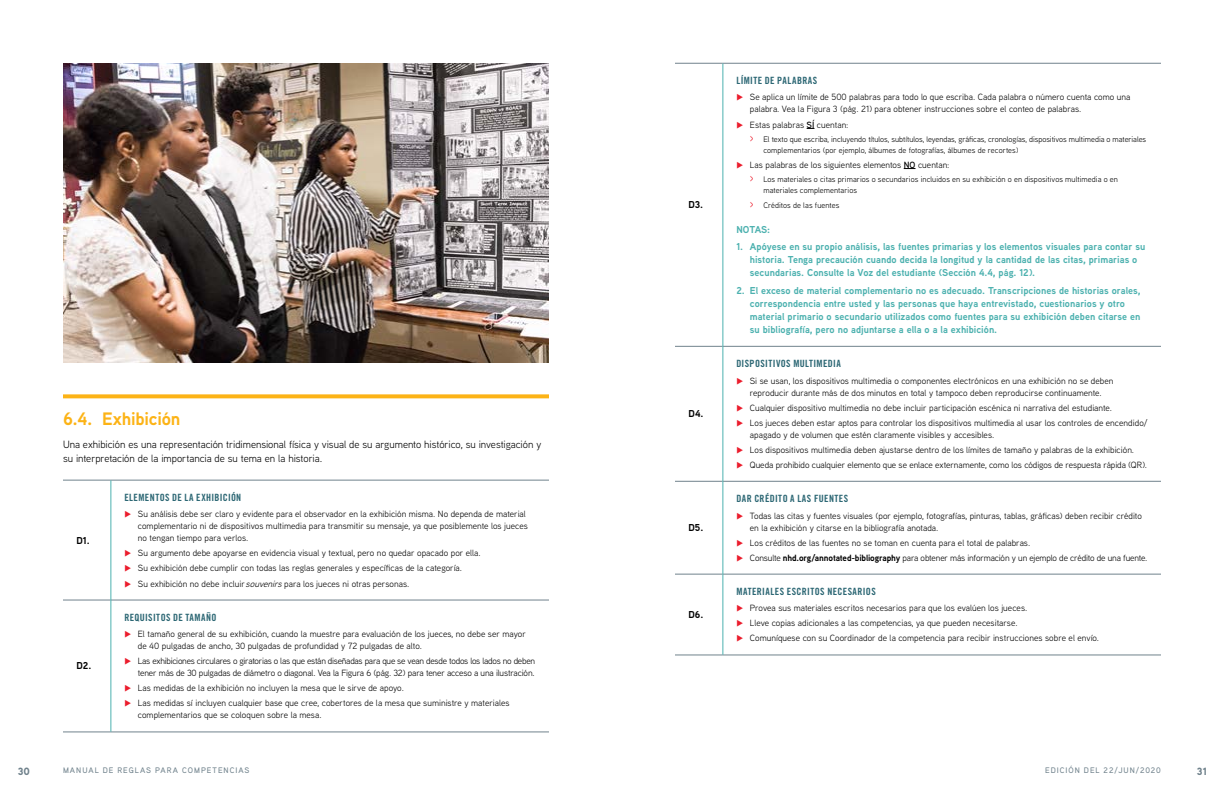
<style>
.page{position:relative;width:1224px;height:792px;background:#fff}
.page>*{position:absolute;margin:0;border:0;box-sizing:border-box;transform-origin:0 0}
.t1{font:700 18px "Aaux Next";letter-spacing:-.01em;color:#fcb316}
.t2{font:10.5px/14px "Aaux Next";letter-spacing:-.005em;color:#000}
.t3{font:900 10.5px "Aaux Pro";color:#70828c}
.t4{font:700 10px/13px "Aaux Next";color:#4cb1af}
.t5{font:10px "Trade Gothic LT Std Bd Cn 20";letter-spacing:.04em;color:#2c6774}
.t6{font:700 10px "Aaux Next";color:#000}
.t7{font:9px/15.1px "Aaux Next";color:#000}
.t8{font:9px/12px "Aaux Next";letter-spacing:-.025em;color:#000}
.t9{font:8px/11px "Aaux Next";letter-spacing:.005em;color:#000}
.t10{font:500 8px "Aaux Pro";letter-spacing:.125em;color:#70828c}
.s1{font-style:italic}
.s2{font-weight:600}
.s3{font-family:"Aaux Pro";font-weight:300;font-size:13px;color:#eb1d2d}
.s4{font-weight:700}
</style>
<div class="page">
<svg style="left:63px;top:394px;width:486px;height:4px;background:#fcba2b"></svg>
<hr style="left:63px;top:480px;width:48px;height:1px;background:#70828c">
<hr style="left:111px;top:480px;width:438px;height:1px;background:#70828c">
<hr style="left:63px;top:600px;width:48px;height:1px;background:#70828c">
<hr style="left:111px;top:600px;width:438px;height:1px;background:#70828c">
<hr style="left:63px;top:732px;width:48px;height:1px;background:#70828c">
<hr style="left:111px;top:732px;width:438px;height:1px;background:#70828c">
<hr style="left:111px;top:480px;width:1px;height:120px;background:#4cb1af">
<hr style="left:111px;top:600px;width:1px;height:132px;background:#4cb1af">
<hr style="left:675px;top:63px;width:48px;height:1px;background:#70828c">
<hr style="left:723px;top:63px;width:438px;height:1px;background:#70828c">
<hr style="left:675px;top:346px;width:48px;height:1px;background:#70828c">
<hr style="left:723px;top:346px;width:438px;height:1px;background:#70828c">
<hr style="left:675px;top:481px;width:48px;height:1px;background:#70828c">
<hr style="left:723px;top:481px;width:438px;height:1px;background:#70828c">
<hr style="left:675px;top:574px;width:48px;height:1px;background:#70828c">
<hr style="left:723px;top:574px;width:438px;height:1px;background:#70828c">
<hr style="left:675px;top:655px;width:48px;height:1px;background:#70828c">
<hr style="left:723px;top:655px;width:438px;height:1px;background:#70828c">
<hr style="left:723px;top:63px;width:1px;height:283px;background:#4cb1af">
<hr style="left:723px;top:346px;width:1px;height:135px;background:#4cb1af">
<hr style="left:723px;top:481px;width:1px;height:93px;background:#4cb1af">
<hr style="left:723px;top:574px;width:1px;height:81px;background:#4cb1af">
<svg style="left:904px;top:168px;width:12px;height:1px"></svg>
<img style="left:63px;top:63px;width:486px;height:300px">
<h1 class="t1" style="left:63px;top:406px;width:119px">6.4. Exhibición</h1>
<p class="t2" style="left:63px;top:437px;width:480px">Una exhibición es una representación tridimensional física y visual de su argumento histórico, su investigación y su interpretación de la importancia de su tema en la historia.</p>
<p class="t6" style="left:76px;top:533px;width:15px">D1.</p>
<p class="t6" style="left:76px;top:659px;width:16px">D2.</p>
<p class="t5" style="left:124px;top:491px;width:118px">ELEMENTOS DE LA EXHIBICIÓN</p>
<p class="t7" style="left:138px;top:508px;width:392px;line-height:12px">Su análisis debe ser claro y evidente para el observador en la exhibición misma. No dependa de material complementario ni de dispositivos multimedia para transmitir su mensaje, ya que posiblemente los jueces no tengan tiempo para verlos.</p>
<p class="t7" style="left:138px;top:545px;width:344px">Su argumento debe apoyarse en evidencia visual y textual, pero no quedar opacado por ella.<br>Su exhibición debe cumplir con todas las reglas generales y específicas de la categoría.<br>Su exhibición no debe incluir <span class="s1">souvenirs</span>para los jueces ni otras personas.</p>
<p class="t5" style="left:124px;top:611px;width:94px">REQUISITOS DE TAMAÑO</p>
<p class="t7" style="left:138px;top:628px;width:390px;line-height:12px">El tamaño general de su exhibición, cuando la muestre para evaluación de los jueces, no debe ser mayor de 40 pulgadas de ancho, 30 pulgadas de profundidad y 72 pulgadas de alto.</p>
<p class="t8" style="left:138px;top:655px;width:399px">Las exhibiciones circulares o giratorias o las que están diseñadas para que se vean desde todos los lados no deben tener más de 30 pulgadas de diámetro o diagonal. Vea la Figura 6 (pág. 32) para tener acceso a una ilustración.</p>
<p class="t7" style="left:138px;top:680px;width:373px">Las medidas de la exhibición no incluyen la mesa que le sirve de apoyo.<br>Las medidas sí incluyen cualquier base que cree, cobertores de la mesa que suministre y materiales</p>
<p class="t7" style="left:138px;top:707px;width:185px">complementarios que se coloquen sobre la mesa.</p>
<p class="t6" style="left:688px;top:198px;width:16px">D3.</p>
<p class="t6" style="left:688px;top:407px;width:17px">D4.</p>
<p class="t6" style="left:688px;top:521px;width:16px">D5.</p>
<p class="t6" style="left:688px;top:607px;width:16px">D6.</p>
<p class="t5" style="left:736px;top:74px;width:83px">LÍMITE DE PALABRAS</p>
<p class="t7" style="left:750px;top:91px;width:382px;line-height:12px">Se aplica un límite de 500 palabras para todo lo que escriba. Cada palabra o número cuenta como una palabra. Vea la Figura 3 (pág. 21) para obtener instrucciones sobre el conteo de palabras.</p>
<p class="t7" style="left:750px;top:117px;width:100px">Estas palabras <span class="s2">SÍ</span> cuentan:</p>
<p class="t9" style="left:763px;top:133px;width:384px;text-indent:-14px"><span class="s3">›</span> El texto que escriba, incluyendo títulos, subtítulos, leyendas, gráficas, cronologías, dispositivos multimedia o materiales complementarios (por ejemplo, álbumes de fotografías, álbumes de recortes)</p>
<p class="t7" style="left:750px;top:157px;width:201px">Las palabras de los siguientes elementos <span class="s2">NO</span> cuentan:</p>
<p class="t9" style="left:763px;top:173px;width:356px;text-indent:-14px"><span class="s3">›</span> Los materiales o citas primarios o secundarios incluidos en su exhibición o en dispositivos multimedia o en materiales complementarios</p>
<p class="t9" style="left:750px;top:199px;width:91px"><span class="s3">›</span> Créditos de las fuentes</p>
<p class="t4" style="left:736px;top:223px;width:35px">NOTAS:</p>
<p class="t4" style="left:750px;top:240px;width:397px;text-indent:-14px">1. Apóyese en su propio análisis, las fuentes primarias y los elementos visuales para contar su historia. Tenga precaución cuando decida la longitud y la cantidad de las citas, primarias o secundarias. Consulte la Voz del estudiante (Sección 4.4, pág. 12).</p>
<p class="t4" style="left:750px;top:284px;width:392px;text-indent:-14px">2. El exceso de material complementario no es adecuado. Transcripciones de historias orales, correspondencia entre usted y las personas que haya entrevistado, cuestionarios y otro material primario o secundario utilizados como fuentes para su exhibición deben citarse en su bibliografía, pero no adjuntarse a ella o a la exhibición.</p>
<p class="t5" style="left:736px;top:357px;width:106px">DISPOSITIVOS MULTIMEDIA</p>
<p class="t7" style="left:750px;top:374px;width:365px;line-height:12px">Si se usan, los dispositivos multimedia o componentes electrónicos en una exhibición no se deben reproducir durante más de dos minutos en total y tampoco deben reproducirse continuamente.</p>
<p class="t7" style="left:750px;top:400px;width:399px">Cualquier dispositivo multimedia no debe incluir participación escénica ni narrativa del estudiante.<br>Los jueces deben estar aptos para controlar los dispositivos multimedia al usar los controles de encendido/</p>
<p class="t7" style="left:750px;top:427px;width:399px">apagado y de volumen que estén claramente visibles y accesibles.<br>Los dispositivos multimedia deben ajustarse dentro de los límites de tamaño y palabras de la exhibición.<br>Queda prohibido cualquier elemento que se enlace externamente, como los códigos de respuesta rápida (QR).</p>
<p class="t5" style="left:736px;top:492px;width:113px">DAR CRÉDITO A LAS FUENTES</p>
<p class="t7" style="left:750px;top:509px;width:394px;line-height:12px">Todas las citas y fuentes visuales (por ejemplo, fotografías, pinturas, tablas, gráficas) deben recibir crédito en la exhibición y citarse en la bibliografía anotada.</p>
<p class="t7" style="left:750px;top:535px;width:399px">Los créditos de las fuentes no se toman en cuenta para el total de palabras.<br>Consulte <span class="s4">nhd.org/annotated-bibliography</span> para obtener más información y un ejemplo de crédito de una fuente.</p>
<p class="t5" style="left:736px;top:585px;width:141px">MATERIALES ESCRITOS NECESARIOS</p>
<p class="t7" style="left:750px;top:600px;width:351px">Provea sus materiales escritos necesarios para que los evalúen los jueces.<br>Lleve copias adicionales a las competencias, ya que pueden necesitarse.<br>Comuníquese con su Coordinador de la competencia para recibir instrucciones sobre el envío.</p>
<p class="t10" style="left:1045px;top:765px;width:117px">EDICIÓN DEL 22/JUN/2020</p>
<p class="t3" style="left:18px;top:765px;width:14px">30</p>
<p class="t10" style="left:63px;top:765px;width:188px">MANUAL DE REGLAS PARA COMPETENCIAS</p>
<p class="t3" style="left:1197px;top:765px;width:12px">31</p>
</div>
